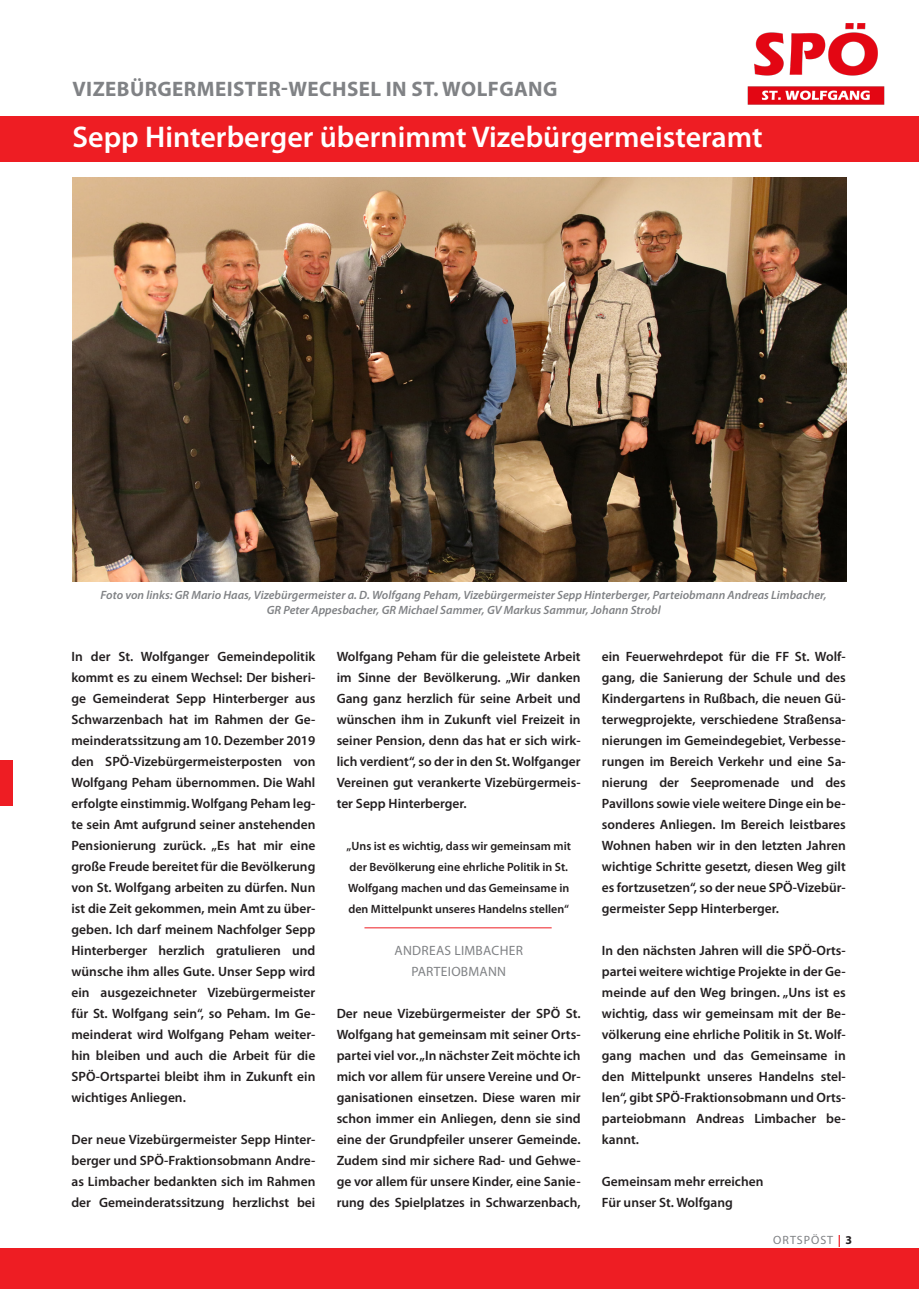
<style>
.page{position:relative;width:919px;height:1289px;background:#fff}
.page>*{position:absolute;margin:0;border:0;box-sizing:border-box;transform-origin:0 0}
.t1{font:600 30px "Myriad Pro";color:#fff}
.t2{font:700 21px "Myriad Pro";letter-spacing:.02em;color:#808285}
.t3{font:600 13.5px/21px "Myriad Pro";color:#231f20;text-align:justify}
.t4{font:13.5px/21px "Myriad Pro";letter-spacing:.02em;color:#808285;text-align:center}
.t5{font:italic 600 12px/15px "Myriad Pro";color:#808285;text-align:center}
.t6{font:600 12px/21px "Myriad Pro";color:#231f20}
.t7{font:12px "Myriad Pro";letter-spacing:.08em;color:#808285}
.s1{font-weight:700;color:#ee1d23}
.s2{font-weight:700;color:#231f20}
</style>
<div class="page">
<div style="left:0;top:760px;width:13px;height:45px;background:#ee1d23"></div>
<div style="left:0;top:116px;width:918px;height:46px;background:#ee1d23"></div>
<div style="left:0;top:1248px;width:918px;height:40px;background:#ee1d23"></div>
<hr style="left:364px;top:927px;width:187px;height:1px;background:#ee1d23">
<img style="left:747px;top:23px;width:138px;height:82px">
<img style="left:72px;top:177px;width:774px;height:404px">
<h2 class="t2" style="left:72px;top:75px;width:486px">VIZEBÜRGERMEISTER-WECHSEL IN ST. WOLFGANG</h2>
<h1 class="t1" style="left:72px;top:118px;width:691px">Sepp Hinterberger übernimmt Vizebürgermeisteramt</h1>
<p class="t5" style="left:101px;top:587px;width:727px">Foto von links: GR Mario Haas, Vizebürgermeister a. D. Wolfgang Peham, Vizebürgermeister Sepp Hinterberger, Parteiobmann Andreas Limbacher,<br>GR Peter Appesbacher, GR Michael Sammer, GV Markus Sammur, Johann Strobl</p>
<p class="t3" style="left:71px;top:645px;width:245px">In der St. Wolfganger Gemeindepolitik kommt es zu einem Wechsel: Der bisheri&shy;ge Gemeinderat Sepp Hinterberger aus Schwarzenbach hat im Rahmen der Ge&shy;meinderatssitzung am 10. Dezember 2019 den SPÖ-Vizebürgermeisterposten von Wolfgang Peham übernommen. Die Wahl erfolgte einstimmig. Wolfgang Peham leg&shy;te sein Amt aufgrund seiner anstehenden Pensionierung zurück. „Es hat mir eine große Freude bereitet für die Bevölkerung von St. Wolfgang arbeiten zu dürfen. Nun ist die Zeit gekommen, mein Amt zu über&shy;geben. Ich darf meinem Nachfolger Sepp Hinterberger herzlich gratulieren und wünsche ihm alles Gute. Unser Sepp wird ein ausgezeichneter Vizebürgermeister für St. Wolfgang sein“, so Peham. Im Ge&shy;meinderat wird Wolfgang Peham weiter&shy;hin bleiben und auch die Arbeit für die SPÖ-Ortspartei bleibt ihm in Zukunft ein wichtiges Anliegen.</p>
<p class="t3" style="left:71px;top:1128px;width:245px">Der neue Vizebürgermeister Sepp Hinter&shy;berger und SPÖ-Fraktionsobmann Andre&shy;as Limbacher bedankten sich im Rahmen der Gemeinderatssitzung herzlichst bei</p>
<p class="t3" style="left:336px;top:645px;width:245px">Wolfgang Peham für die geleistete Arbeit im Sinne der Bevölkerung. „Wir danken Gang ganz herzlich für seine Arbeit und wünschen ihm in Zukunft viel Freizeit in seiner Pension, denn das hat er sich wirk&shy;lich verdient“, so der in den St. Wolfganger Vereinen gut verankerte Vizebürgermeis&shy;ter Sepp Hinterberger.</p>
<p class="t6" style="left:346px;top:834px;width:226px">„Uns ist es wichtig, dass wir gemeinsam mit der Bevölkerung eine ehrliche Politik in St.<br>Wolfgang machen und das Gemeinsame in den Mittelpunkt unseres Handelns stellen“</p>
<p class="t4" style="left:394px;top:939px;width:130px">ANDREAS LIMBACHER<br>PARTEIOBMANN</p>
<p class="t3" style="left:336px;top:1002px;width:245px">Der neue Vizebürgermeister der SPÖ St.<br>Wolfgang hat gemeinsam mit seiner Orts&shy;partei viel vor. „In nächster Zeit möchte ich mich vor allem für unsere Vereine und Or&shy;ganisationen einsetzen. Diese waren mir schon immer ein Anliegen, denn sie sind eine der Grundpfeiler unserer Gemeinde.<br>Zudem sind mir sichere Rad- und Gehwe&shy;ge vor allem für unsere Kinder, eine Sanie&shy;rung des Spielplatzes in Schwarzenbach,</p>
<p class="t3" style="left:602px;top:645px;width:245px">ein Feuerwehrdepot für die FF St. Wolf&shy;gang, die Sanierung der Schule und des Kindergartens in Rußbach, die neuen Gü&shy;terwegprojekte, verschiedene Straßensa&shy;nierungen im Gemeindegebiet, Verbesse&shy;rungen im Bereich Verkehr und eine Sa&shy;nierung der Seepromenade und des Pavillons sowie viele weitere Dinge ein be&shy;sonderes Anliegen. Im Bereich leistbares Wohnen haben wir in den letzten Jahren wichtige Schritte gesetzt, diesen Weg gilt es fortzusetzen“, so der neue SPÖ-Vizebür&shy;germeister Sepp Hinterberger.</p>
<p class="t3" style="left:602px;top:939px;width:245px">In den nächsten Jahren will die SPÖ-Orts&shy;partei weitere wichtige Projekte in der Ge&shy;meinde auf den Weg bringen. „Uns ist es wichtig, dass wir gemeinsam mit der Be&shy;völkerung eine ehrliche Politik in St. Wolf&shy;gang machen und das Gemeinsame in den Mittelpunkt unseres Handelns stel&shy;len“, gibt SPÖ-Fraktionsobmann und Orts&shy;parteiobmann Andreas Limbacher be&shy;kannt.</p>
<p class="t3" style="left:602px;top:1170px;width:163px">Gemeinsam mehr erreichen<br>Für unser St. Wolfgang</p>
<p class="t7" style="left:773px;top:1231px;width:80px">ORTSPÖST <span class="s1">|</span> <span class="s2">3</span></p>
</div>
